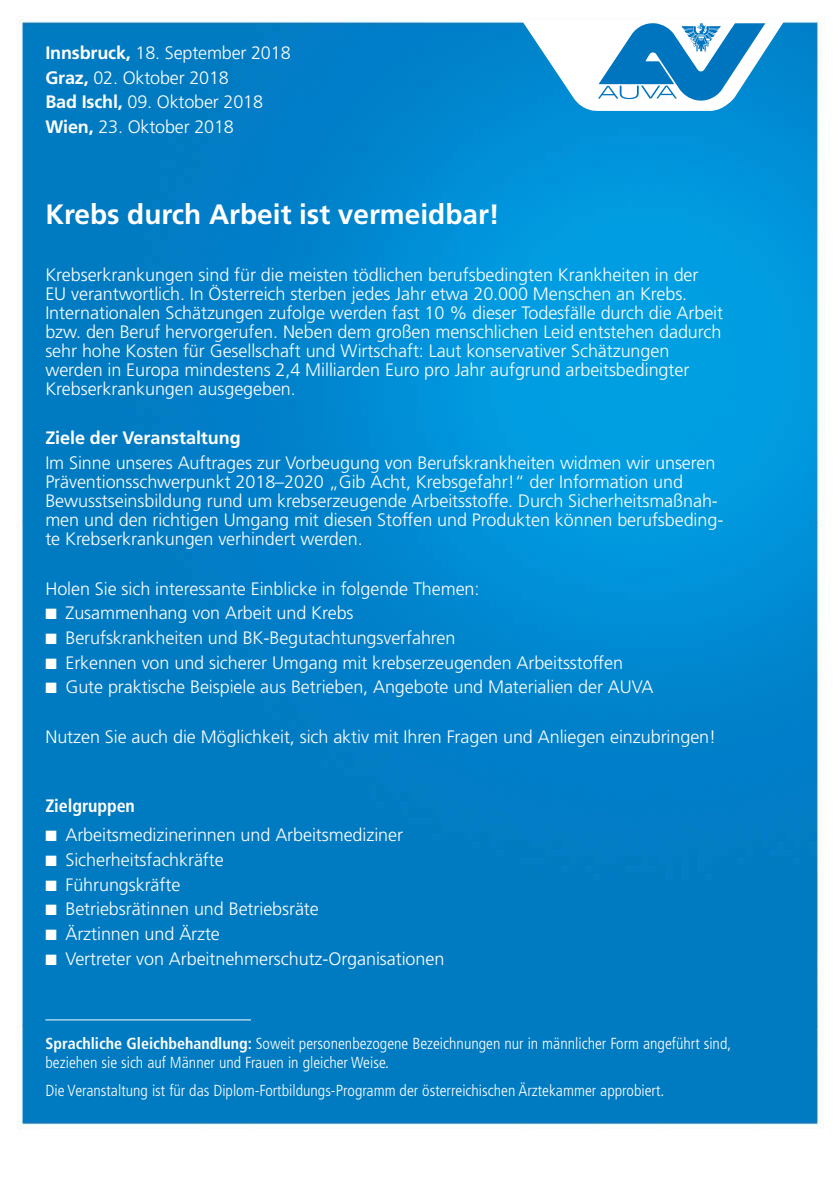
<style>
.page{position:relative;width:840px;height:1191px;background:#fff}
.page>*{position:absolute;margin:0;border:0;box-sizing:border-box;transform-origin:0 0}
.t1{font:700 28px "Frutiger LT Std";color:#fff}
.t2{font:300 18px/19px "Frutiger LT Std";letter-spacing:-.005em;color:#fff}
.t3{font:700 18px "Frutiger LT Std";letter-spacing:-.005em;color:#fff}
.t4{font:700 condensed 18px "Frutiger LT Std";letter-spacing:-.005em;color:#fff}
.t5{font:300 condensed 16px/19.2px "Frutiger LT Std";color:#fff}
.s1{font-weight:700}
</style>
<div class="page">
<img style="left:16px;top:16px;width:806px;height:1113px">
<svg style="left:521px;top:20px;width:263px;height:92px"></svg>
<hr style="left:45px;top:1019px;width:206px;height:1px;background:#fff">
<p class="t2" style="left:45px;top:43px;width:247px"><span class="s1">Innsbruck,</span> 18. September 2018</p>
<p class="t2" style="left:45px;top:68px;width:185px"><span class="s1">Graz,</span> 02. Oktober 2018</p>
<p class="t2" style="left:45px;top:93px;width:219px"><span class="s1">Bad Ischl,</span> 09. Oktober 2018</p>
<p class="t2" style="left:45px;top:117px;width:190px"><span class="s1">Wien,</span> 23. Oktober 2018</p>
<h2 class="t1" style="left:45px;top:198px;width:455px">Krebs durch Arbeit ist vermeidbar!</h2>
<p class="t2" style="left:45px;top:265px;width:679px">Krebserkrankungen sind für die meisten tödlichen berufsbedingten Krankheiten in der EU verantwortlich. In Österreich sterben jedes Jahr etwa 20.000 Menschen an Krebs.<br>Internationalen Schätzungen zufolge werden fast 10 % dieser Todesfälle durch die Arbeit bzw. den Beruf hervorgerufen. Neben dem großen menschlichen Leid entstehen dadurch sehr hohe Kosten für Gesellschaft und Wirtschaft: Laut konservativer Schätzungen werden in Europa mindestens 2,4 Milliarden Euro pro Jahr aufgrund arbeitsbedingter Krebserkrankungen ausgegeben.</p>
<h3 class="t3" style="left:45px;top:427px;width:197px">Ziele der Veranstaltung</h3>
<p class="t2" style="left:45px;top:454px;width:679px">Im Sinne unseres Auftrages zur Vorbeugung von Berufskrankheiten widmen wir unseren Präventionsschwerpunkt 2018–2020 „Gib Acht, Krebsgefahr!“ der Information und Bewusstseinsbildung rund um krebserzeugende Arbeitsstoffe. Durch Sicherheitsmaßnah&shy;men und den richtigen Umgang mit diesen Stoffen und Produkten können berufsbeding&shy;te Krebserkrankungen verhindert werden.</p>
<h3 class="t2" style="left:45px;top:579px;width:435px">Holen Sie sich interessante Einblicke in folgende Themen:</h3>
<p class="t2" style="left:45px;top:603px;width:309px">■ Zusammenhang von Arbeit und Krebs</p>
<p class="t2" style="left:45px;top:628px;width:411px">■ Berufskrankheiten und BK-Begutachtungsverfahren</p>
<p class="t2" style="left:45px;top:653px;width:579px">■ Erkennen von und sicherer Umgang mit krebserzeugenden Arbeitsstoffen</p>
<p class="t2" style="left:45px;top:677px;width:609px">■ Gute praktische Beispiele aus Betrieben, Angebote und Materialien der AUVA</p>
<p class="t2" style="left:45px;top:727px;width:672px">Nutzen Sie auch die Möglichkeit, sich aktiv mit Ihren Fragen und Anliegen einzubringen!</p>
<h3 class="t4" style="left:45px;top:795px;width:91px">Zielgruppen</h3>
<p class="t2" style="left:45px;top:825px;width:359px">■ Arbeitsmedizinerinnen und Arbeitsmediziner</p>
<p class="t2" style="left:45px;top:850px;width:180px">■ Sicherheitsfachkräfte</p>
<p class="t2" style="left:45px;top:875px;width:136px">■ Führungskräfte</p>
<p class="t2" style="left:45px;top:899px;width:275px">■ Betriebsrätinnen und Betriebsräte</p>
<p class="t2" style="left:45px;top:924px;width:176px">■ Ärztinnen und Ärzte</p>
<p class="t2" style="left:45px;top:949px;width:400px">■ Vertreter von Arbeitnehmerschutz-Organisationen</p>
<p class="t5" style="left:46px;top:1034px;width:686px"><span class="s1">Sprachliche Gleichbehandlung:</span> Soweit personenbezogene Bezeichnungen nur in männlicher Form angeführt sind, beziehen sie sich auf Männer und Frauen in gleicher Weise.</p>
<p class="t5" style="left:46px;top:1081px;width:620px">Die Veranstaltung ist für das Diplom-Fortbildungs-Programm der österreichischen Ärztekammer approbiert.</p>
</div>
